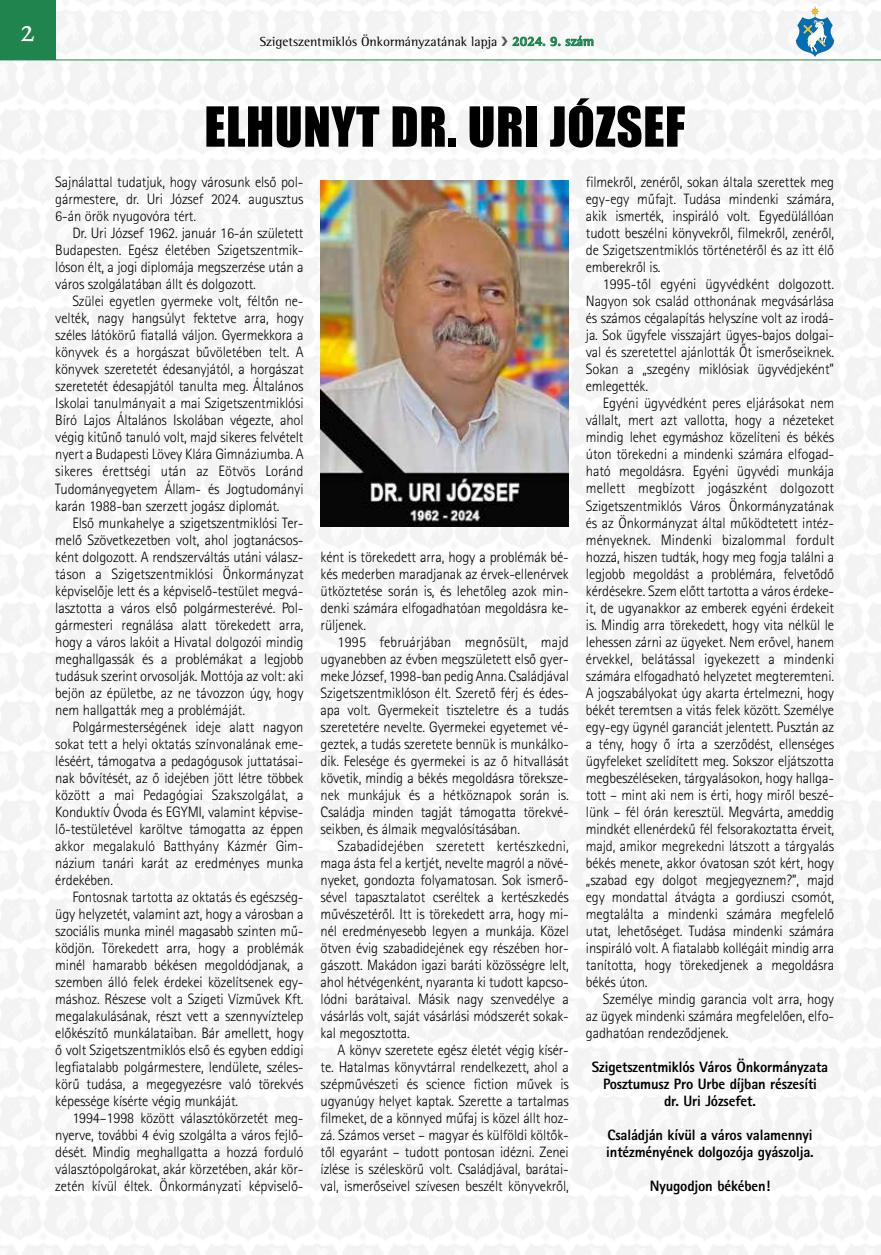
<style>
.page{position:relative;width:881px;height:1255px;background:#fff}
.page>*{position:absolute;margin:0;border:0;box-sizing:border-box;transform-origin:0 0}
.t1{font:51px "Impact";letter-spacing:.01em;color:#000}
.t2{font:30px "Alegreya";color:#fff}
.t3{font:300 15px/17px "Rotis Sans OT Lig";letter-spacing:-.01em;color:#000;text-align:justify}
.t4{font:15px/17px "Rotis Sans OT Ex";letter-spacing:-.01em;color:#000;text-align:center}
.t5{font:13.5px "Rotis Semi Serif OT";color:#000}
.s1{font-weight:700;color:#20844f}
</style>
<div class="page">
<img style="left:0;top:0;width:880px;height:1254px">
<div style="left:0;top:0;width:55px;height:60px;background:#20844f"></div>
<svg style="left:795px;top:6px;width:38px;height:51px"></svg>
<hr style="left:0;top:60px;width:880px;height:1px;background:#20844f">
<img style="left:321px;top:180px;width:247px;height:346px">
<svg style="left:501px;top:36px;width:6px;height:10px"></svg>
<h2 class="t2" style="left:21px;top:12px;width:16px">2</h2>
<p class="t5" style="left:259px;top:33px;width:336px">Szigetszentmiklós Önkormányzatának lapja <span class="s1">2024. 9. szám</span></p>
<h1 class="t1" style="left:204px;top:87px;width:482px">ELHUNYT DR. URI JÓZSEF</h1>
<p class="t3" style="left:55px;top:174px;width:250px">Sajnálattal tudatjuk, hogy városunk első pol&shy;gármestere, dr. Uri József 2024. augusztus 6-án örök nyugovóra tért.</p>
<p class="t3" style="left:55px;top:225px;width:250px;text-indent:17px">Dr. Uri József 1962. január 16-án született Budapesten. Egész életében Szigetszentmik&shy;lóson élt, a jogi diplomája megszerzése után a város szolgálatában állt és dolgozott.</p>
<p class="t3" style="left:55px;top:293px;width:250px;text-indent:17px">Szülei egyetlen gyermeke volt, féltőn ne&shy;velték, nagy hangsúlyt fektetve arra, hogy széles látókörű fiatallá váljon. Gyermekkora a könyvek és a horgászat bűvöletében telt. A könyvek szeretetét édesanyjától, a horgászat szeretetét édesapjától tanulta meg. Általános Iskolai tanulmányait a mai Szigetszentmiklósi Bíró Lajos Általános Iskolában végezte, ahol végig kitűnő tanuló volt, majd sikeres felvételt nyert a Budapesti Lövey Klára Gimnáziumba. A sikeres érettségi után az Eötvös Loránd Tudományegyetem Állam- és Jogtudományi karán 1988-ban szerzett jogász diplomát.</p>
<p class="t3" style="left:55px;top:514px;width:250px;text-indent:17px">Első munkahelye a szigetszentmiklósi Ter&shy;melő Szövetkezetben volt, ahol jogtanácsos&shy;ként dolgozott. A rendszerváltás utáni válasz&shy;táson a Szigetszentmiklósi Önkormányzat képviselője lett és a képviselő-testület megvá&shy;lasztotta a város első polgármesterévé. Pol&shy;gármesteri regnálása alatt törekedett arra, hogy a város lakóit a Hivatal dolgozói mindig meghallgassák és a problémákat a legjobb tudásuk szerint orvosolják. Mottója az volt: aki bejön az épületbe, az ne távozzon úgy, hogy nem hallgatták meg a problémáját.</p>
<p class="t3" style="left:55px;top:718px;width:250px;text-indent:17px">Polgármesterségének ideje alatt nagyon sokat tett a helyi oktatás színvonalának eme&shy;léséért, támogatva a pedagógusok juttatásai&shy;nak bővítését, az ő idejében jött létre többek között a mai Pedagógiai Szakszolgálat, a Konduktív Óvoda és EGYMI, valamint képvise&shy;lő-testületével karöltve támogatta az éppen akkor megalakuló Batthyány Kázmér Gim&shy;názium tanári karát az eredményes munka érdekében.</p>
<p class="t3" style="left:55px;top:888px;width:250px;text-indent:17px">Fontosnak tartotta az oktatás és egészség&shy;ügy helyzetét, valamint azt, hogy a városban a szociális munka minél magasabb szinten mű&shy;ködjön. Törekedett arra, hogy a problémák minél hamarabb békésen megoldódjanak, a szemben álló felek érdekei közelítsenek egy&shy;máshoz. Részese volt a Szigeti Vízművek Kft. megalakulásának, részt vett a szennyvíztelep előkészítő munkálataiban. Bár amellett, hogy ő volt Szigetszentmiklós első és egyben eddigi legfiatalabb polgármestere, lendülete, széles&shy;körű tudása, a megegyezésre való törekvés képessége kísérte végig munkáját.</p>
<p class="t3" style="left:55px;top:1109px;width:250px;text-indent:17px">1994–1998 között választókörzetét meg&shy;nyerve, további 4 évig szolgálta a város fejlő&shy;dését. Mindig meghallgatta a hozzá forduló választópolgárokat, akár körzetében, akár kör&shy;zetén kívül éltek. Önkormányzati képviselő-</p>
<p class="t3" style="left:585px;top:174px;width:250px">filmekről, zenéről, sokan általa szerettek meg egy-egy műfajt. Tudása mindenki számára, akik ismerték, inspiráló volt. Egyedülállóan tudott beszélni könyvekről, filmekről, zenéről, de Szigetszentmiklós történetéről és az itt élő emberekről is.</p>
<p class="t3" style="left:585px;top:276px;width:250px;text-indent:17px">1995-től egyéni ügyvédként dolgozott.<br>Nagyon sok család otthonának megvásárlása és számos cégalapítás helyszíne volt az irodá&shy;ja. Sok ügyfele visszajárt ügyes-bajos dolgai&shy;val és szeretettel ajánlották Őt ismerőseiknek.<br>Sokan a „szegény miklósiak ügyvédjeként” emlegették.</p>
<p class="t3" style="left:585px;top:395px;width:250px;text-indent:17px">Egyéni ügyvédként peres eljárásokat nem vállalt, mert azt vallotta, hogy a nézeteket mindig lehet egymáshoz közelíteni és békés úton törekedni a mindenki számára elfogad&shy;ható megoldásra. Egyéni ügyvédi munkája mellett megbízott jogászként dolgozott Szigetszentmiklós Város Önkormányzatának és az Önkormányzat által működtetett intéz&shy;ményeknek. Mindenki bizalommal fordult hozzá, hiszen tudták, hogy meg fogja találni a legjobb megoldást a problémára, felvetődő kérdésekre. Szem előtt tartotta a város érdeke&shy;it, de ugyanakkor az emberek egyéni érdekeit is. Mindig arra törekedett, hogy vita nélkül le lehessen zárni az ügyeket. Nem erővel, hanem érvekkel, belátással igyekezett a mindenki számára elfogadható helyzetet megteremteni.<br>A jogszabályokat úgy akarta értelmezni, hogy békét teremtsen a vitás felek között. Személye egy-egy ügynél garanciát jelentett. Pusztán az a tény, hogy ő írta a szerződést, ellenséges ügyfeleket szelídített meg. Sokszor eljátszotta megbeszéléseken, tárgyalásokon, hogy hallga&shy;tott – mint aki nem is érti, hogy miről beszé&shy;lünk – fél órán keresztül. Megvárta, ameddig mindkét ellenérdekű fél felsorakoztatta érveit, majd, amikor megrekedni látszott a tárgyalás békés menete, akkor óvatosan szót kért, hogy „szabad egy dolgot megjegyeznem?”, majd egy mondattal átvágta a gordiuszi csomót, megtalálta a mindenki számára megfelelő utat, lehetőséget. Tudása mindenki számára inspiráló volt. A fiatalabb kollégáit mindig arra tanította, hogy törekedjenek a megoldásra békés úton.</p>
<p class="t3" style="left:585px;top:990px;width:250px;text-indent:17px">Személye mindig garancia volt arra, hogy az ügyek mindenki számára megfelelően, elfo&shy;gadhatóan rendeződjenek.</p>
<p class="t4" style="left:591px;top:1058px;width:238px">Szigetszentmiklós Város Önkormányzata<br>Posztumusz Pro Urbe díjban részesíti<br>dr. Uri Józsefet.</p>
<p class="t4" style="left:606px;top:1126px;width:209px;text-align:left">Családján kívül a város valamennyi intézményének dolgozója gyászolja.</p>
<p class="t4" style="left:649px;top:1177px;width:122px">Nyugodjon békében!</p>
<p class="t3" style="left:320px;top:548px;width:250px">ként is törekedett arra, hogy a problémák bé&shy;kés mederben maradjanak az érvek-ellenérvek ütköztetése során is, és lehetőleg azok min&shy;denki számára elfogadhatóan megoldásra ke&shy;rüljenek.</p>
<p class="t3" style="left:320px;top:633px;width:250px;text-indent:17px">1995 februárjában megnősült, majd ugyanebben az évben megszületett első gyer&shy;meke József, 1998-ban pedig Anna. Családjával Szigetszentmiklóson élt. Szerető férj és édes&shy;apa volt. Gyermekeit tiszteletre és a tudás szeretetére nevelte. Gyermekei egyetemet vé&shy;geztek, a tudás szeretete bennük is munkálko&shy;dik. Felesége és gyermekei is az ő hitvallását követik, mindig a békés megoldásra töreksze&shy;nek munkájuk és a hétköznapok során is.<br>Családja minden tagját támogatta törekvé&shy;seikben, és álmaik megvalósításában.</p>
<p class="t3" style="left:320px;top:837px;width:250px;text-indent:17px">Szabadidejében szeretett kertészkedni, maga ásta fel a kertjét, nevelte magról a növé&shy;nyeket, gondozta folyamatosan. Sok ismerő&shy;sével tapasztalatot cseréltek a kertészkedés művészetéről. Itt is törekedett arra, hogy mi&shy;nél eredményesebb legyen a munkája. Közel ötven évig szabadidejének egy részében hor&shy;gászott. Makádon igazi baráti közösségre lelt, ahol hétvégenként, nyaranta ki tudott kapcso&shy;lódni barátaival. Másik nagy szenvedélye a vásárlás volt, saját vásárlási módszerét sokak&shy;kal megosztotta.</p>
<p class="t3" style="left:320px;top:1041px;width:250px;text-indent:17px">A könyv szeretete egész életét végig kísér&shy;te. Hatalmas könyvtárral rendelkezett, ahol a szépművészeti és science fiction művek is ugyanúgy helyet kaptak. Szerette a tartalmas filmeket, de a könnyed műfaj is közel állt hoz&shy;zá. Számos verset – magyar és külföldi költők&shy;től egyaránt – tudott pontosan idézni. Zenei ízlése is széleskörű volt. Családjával, barátai&shy;val, ismerőseivel szívesen beszélt könyvekről,</p>
</div>
